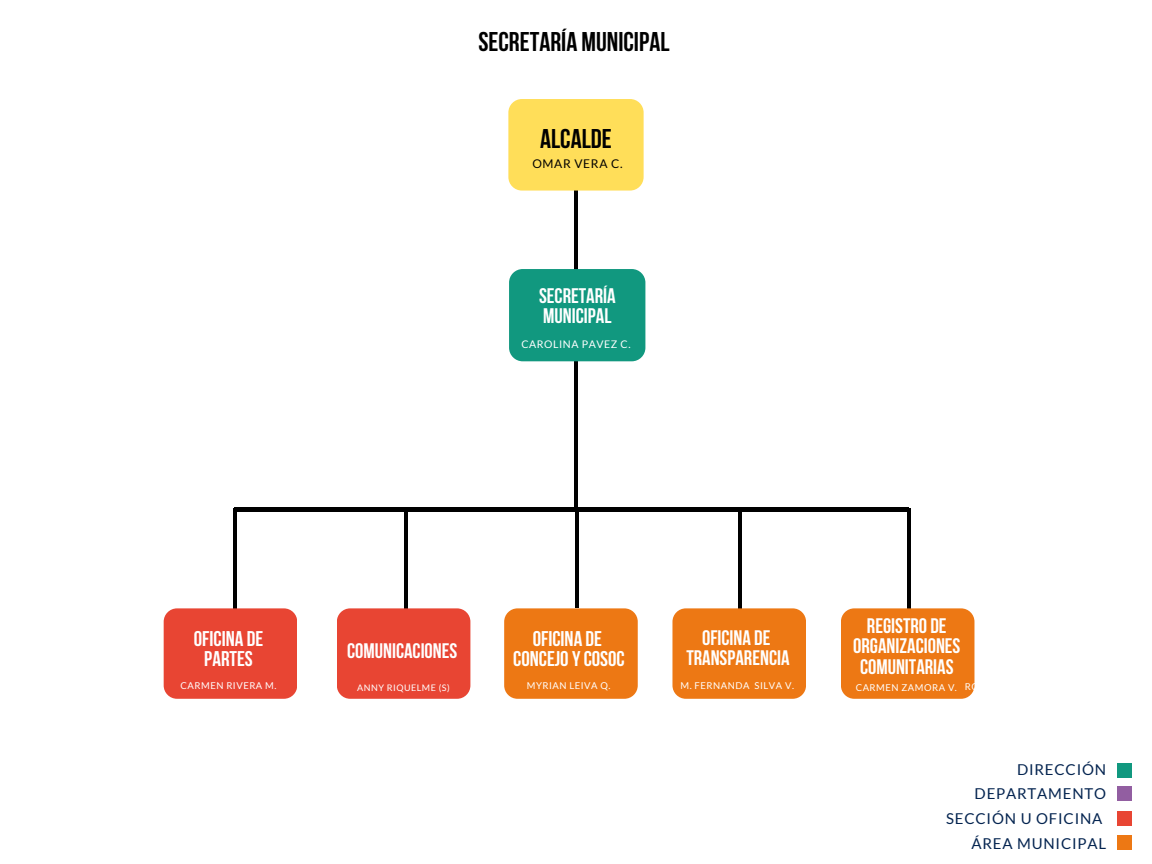
<style>
.page{position:relative;width:1152px;height:864px;background:#fff}
.page>*{position:absolute;margin:0;border:0;box-sizing:border-box;transform-origin:0 0}
.t1{font:700 27px "Bebas Neue";color:#000}
.t2{font:700 21.3px/20.2px "Bebas Neue";color:#fff;text-align:center}
.t3{font:700 21px/20.2px "Bebas Neue";color:#fff;text-align:center}
.t4{font:15px/24.8px "Lato";letter-spacing:.055em;color:#042450;text-align:right}
.t5{font:12px "Lato";letter-spacing:.055em;color:#000}
.t6{font:10.5px "Lato";letter-spacing:.055em;color:#fff}
.t7{font:9.45px "Lato";letter-spacing:.055em;color:#fff}
.t8{font:9px "Lato";letter-spacing:.055em;color:#fff}
</style>
<div class="page">
<hr style="left:575px;top:183px;width:3px;height:326px;background:#000">
<hr style="left:405px;top:509px;width:3px;height:99px;background:#000">
<hr style="left:233px;top:508px;width:3px;height:108px;background:#000">
<div style="left:164px;top:608px;width:133px;height:91px;background:#e84533;border-radius:13px"></div>
<div style="left:509px;top:269px;width:136px;height:92px;background:#11987f;border-radius:14px"></div>
<div style="left:508px;top:99px;width:136px;height:92px;background:#ffde59;border-radius:14px"></div>
<div style="left:504px;top:608px;width:134px;height:91px;background:#ed7814;border-radius:13px"></div>
<hr style="left:739px;top:508px;width:3px;height:105px;background:#000">
<div style="left:672px;top:608px;width:134px;height:91px;background:#ed7814;border-radius:13px"></div>
<hr style="left:907px;top:508px;width:3px;height:102px;background:#000">
<div style="left:337px;top:608px;width:133px;height:91px;background:#e84533;border-radius:13px"></div>
<hr style="left:234px;top:508px;width:675px;height:3px;background:#000">
<div style="left:841px;top:608px;width:133px;height:91px;background:#ed7814;border-radius:13px"></div>
<div style="left:1117px;top:786px;width:15px;height:15px;background:#925ea1"></div>
<div style="left:1117px;top:835px;width:15px;height:15px;background:#ed7814"></div>
<div style="left:1117px;top:811px;width:15px;height:15px;background:#e84533"></div>
<div style="left:1117px;top:763px;width:15px;height:14px;background:#11987f"></div>
<hr style="left:576px;top:509px;width:3px;height:99px;background:#000">
<p class="t1" style="left:479px;top:30px;width:193px">SECRETARÍA MUNICIPAL</p>
<h1 class="t1" style="left:540px;top:128px;width:73px">ALCALDE</h1>
<h2 class="t5" style="left:532px;top:157px;width:92px">OMAR VERA C.</h2>
<h2 class="t3" style="left:539px;top:287px;width:78px;text-align:left">SECRETARÍA<br>MUNICIPAL</h2>
<h1 class="t6" style="left:521px;top:337px;width:111px">CAROLINA PAVEZ C.</h1>
<h4 class="t3" style="left:853px;top:618px;width:109px">REGISTRO DE<br>ORGANIZACIONES<br>COMUNITARIAS</h4>
<h5 class="t3" style="left:686px;top:629px;width:105px">OFICINA DE<br>TRANSPARENCIA</h5>
<h5 class="t7" style="left:681px;top:680px;width:115px">M. FERNANDA SILVA V.</h5>
<h5 class="t2" style="left:513px;top:631px;width:113px">OFICINA DE<br>CONCEJOYCOSOC</h5>
<h5 class="t7" style="left:527px;top:680px;width:85px">MYRIAN LEIVA Q.</h5>
<h2 class="t2" style="left:194px;top:631px;width:71px">OFICINA DE<br>PARTES</h2>
<h2 class="t3" style="left:347px;top:642px;width:112px">COMUNICACIONES</h2>
<h2 class="t7" style="left:181px;top:680px;width:97px">CARMEN RIVERA M.</h2>
<h2 class="t8" style="left:357px;top:682px;width:94px">ANNY RIQUELME (S)</h2>
<h5 class="t7" style="left:856px;top:682px;width:103px">CARMEN ZAMORA V.</h5>
<p class="t4" style="left:946px;top:756px;width:162px">DIRECCIÓN<br>DEPARTAMENTO<br>SECCIÓN U OFICINA<br>ÁREA MUNICIPAL</p>
</div>
